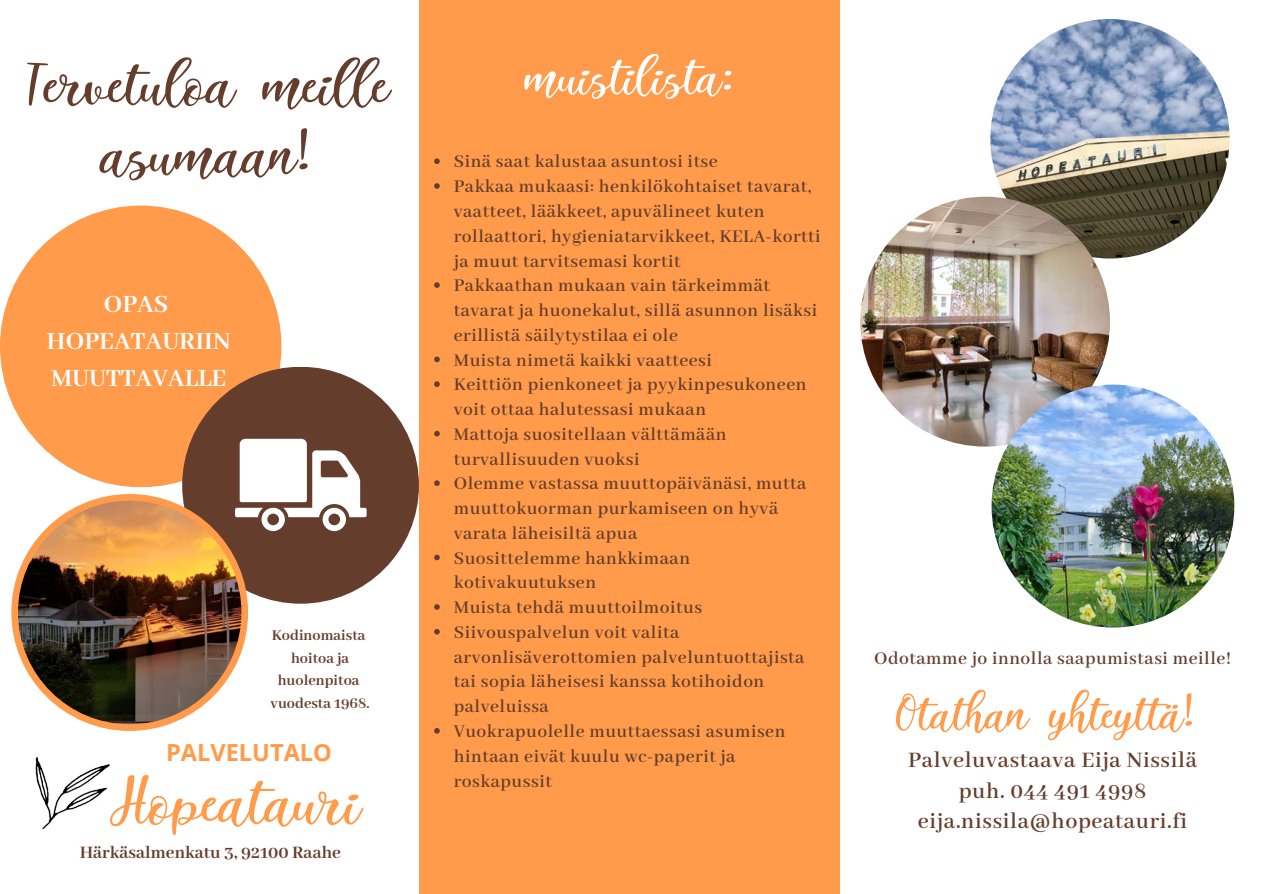
<style>
.page{position:relative;width:1263px;height:894px;background:#fff}
.page>*{position:absolute;margin:0;border:0;box-sizing:border-box;transform-origin:0 0}
.t1{font:83.85px "Italian Breakfast";color:#ff9b4a}
.t2{font:79.35px "Italian Breakfast";color:#653d2c}
.t3{font:67.2px "Italian Breakfast";color:#fff}
.t4{font:62.85px "Italian Breakfast";color:#ff9b4a}
.t5{font:700 27px "Abhaya Libre";color:#fff}
.t6{font:600 24px "Abhaya Libre";letter-spacing:.025em;color:#653d2c}
.t7{font:700 23.55px "Open Sans";color:#ff9b4a}
.t8{font:600 19.5px/24.8px "Abhaya Libre";letter-spacing:.025em;color:#653d2c}
.t9{font:700 19.05px "Abhaya Libre";color:#653d2c}
.t10{font:700 16.2px/22.5px "Abhaya Libre";color:#653d2c;text-align:center}
</style>
<div class="page">
<div style="left:419px;top:0;width:421px;height:893px;background:#ff9b4a"></div>
<div style="left:0;top:205px;width:281px;height:282px;background:#ff9b4a;border-radius:50%"></div>
<div style="left:182px;top:366px;width:237px;height:237px;background:#653d2c;border-radius:50%"></div>
<div style="left:11px;top:494px;width:237px;height:236px;background:#ff9b4a;border-radius:50%"></div>
<svg style="left:434px;top:158px;width:6px;height:6px"></svg>
<svg style="left:434px;top:183px;width:6px;height:6px"></svg>
<svg style="left:434px;top:282px;width:6px;height:6px"></svg>
<svg style="left:434px;top:356px;width:6px;height:6px"></svg>
<svg style="left:434px;top:381px;width:6px;height:6px"></svg>
<svg style="left:434px;top:430px;width:6px;height:6px"></svg>
<svg style="left:434px;top:480px;width:6px;height:6px"></svg>
<svg style="left:434px;top:554px;width:6px;height:6px"></svg>
<svg style="left:434px;top:604px;width:6px;height:5px"></svg>
<svg style="left:434px;top:629px;width:6px;height:5px"></svg>
<svg style="left:434px;top:728px;width:6px;height:5px"></svg>
<img style="left:18px;top:500px;width:223px;height:224px;border-radius:50%">
<img style="left:35px;top:757px;width:75px;height:73px">
<img style="left:990px;top:19px;width:240px;height:239px;border-radius:50%">
<img style="left:860px;top:197px;width:250px;height:249px;border-radius:50%">
<img style="left:991px;top:384px;width:243px;height:243px;border-radius:50%">
<svg style="left:235px;top:438px;width:132px;height:93px"></svg>
<p class="t3" style="left:521px;top:42px;width:218px">muistilista:</p>
<p class="t2" style="left:27px;top:43px;width:360px">Tervetuloa meille</p>
<p class="t2" style="left:98px;top:113px;width:218px">asumaan!</p>
<p class="t8" style="left:454px;top:150px;width:266px">Sinä saat kalustaa asuntosi itse</p>
<p class="t8" style="left:454px;top:175px;width:368px">Pakkaa mukaasi: henkilökohtaiset tavarat, vaatteet, lääkkeet, apuvälineet kuten rollaattori, hygieniatarvikkeet, KELA-kortti ja muut tarvitsemasi kortit</p>
<p class="t8" style="left:454px;top:274px;width:365px">Pakkaathan mukaan vain tärkeimmät tavarat ja huonekalut, sillä asunnon lisäksi erillistä säilytystilaa ei ole</p>
<p class="t8" style="left:454px;top:348px;width:260px">Muista nimetä kaikki vaatteesi</p>
<p class="t8" style="left:454px;top:373px;width:354px">Keittiön pienkoneet ja pyykinpesukoneen voit ottaa halutessasi mukaan</p>
<p class="t8" style="left:454px;top:422px;width:274px">Mattoja suositellaan välttämään turvallisuuden vuoksi</p>
<p class="t8" style="left:454px;top:472px;width:354px">Olemme vastassa muuttopäivänäsi, mutta muuttokuorman purkamiseen on hyvä varata läheisiltä apua</p>
<p class="t8" style="left:454px;top:546px;width:238px">Suosittelemme hankkimaan kotivakuutuksen</p>
<p class="t8" style="left:454px;top:595px;width:250px">Muista tehdä muuttoilmoitus</p>
<p class="t8" style="left:454px;top:620px;width:352px">Siivouspalvelun voit valita arvonlisäverottomien palveluntuottajista tai sopia läheisesi kanssa kotihoidon palveluissa</p>
<p class="t8" style="left:454px;top:719px;width:333px">Vuokrapuolelle muuttaessasi asumisen hintaan eivät kuulu wc-paperit ja roskapussit</p>
<p class="t5" style="left:104px;top:289px;width:66px">OPAS</p>
<p class="t5" style="left:47px;top:326px;width:185px">HOPEATAURIIN</p>
<p class="t5" style="left:51px;top:363px;width:177px">MUUTTAVALLE</p>
<p class="t10" style="left:272px;top:624px;width:95px">Kodinomaista</p>
<p class="t10" style="left:278px;top:647px;width:83px">hoitoa ja huolenpitoa</p>
<p class="t10" style="left:271px;top:692px;width:101px">vuodesta 1968.</p>
<p class="t4" style="left:894px;top:681px;width:305px">Otathan yhteyttä!</p>
<p class="t8" style="left:874px;top:646px;width:358px">Odotamme jo innolla saapumistasi meille!</p>
<p class="t7" style="left:166px;top:735px;width:167px">PALVELUTALO</p>
<p class="t6" style="left:908px;top:747px;width:291px">Palveluvastaava Eija Nissilä</p>
<p class="t6" style="left:959px;top:777px;width:189px">puh. 044 491 4998</p>
<p class="t6" style="left:918px;top:807px;width:271px">eija.nissila@hopeatauri.fi</p>
<p class="t1" style="left:108px;top:758px;width:251px">Hopeatauri</p>
<p class="t9" style="left:80px;top:842px;width:263px">Härkäsalmenkatu 3, 92100 Raahe</p>
</div>
